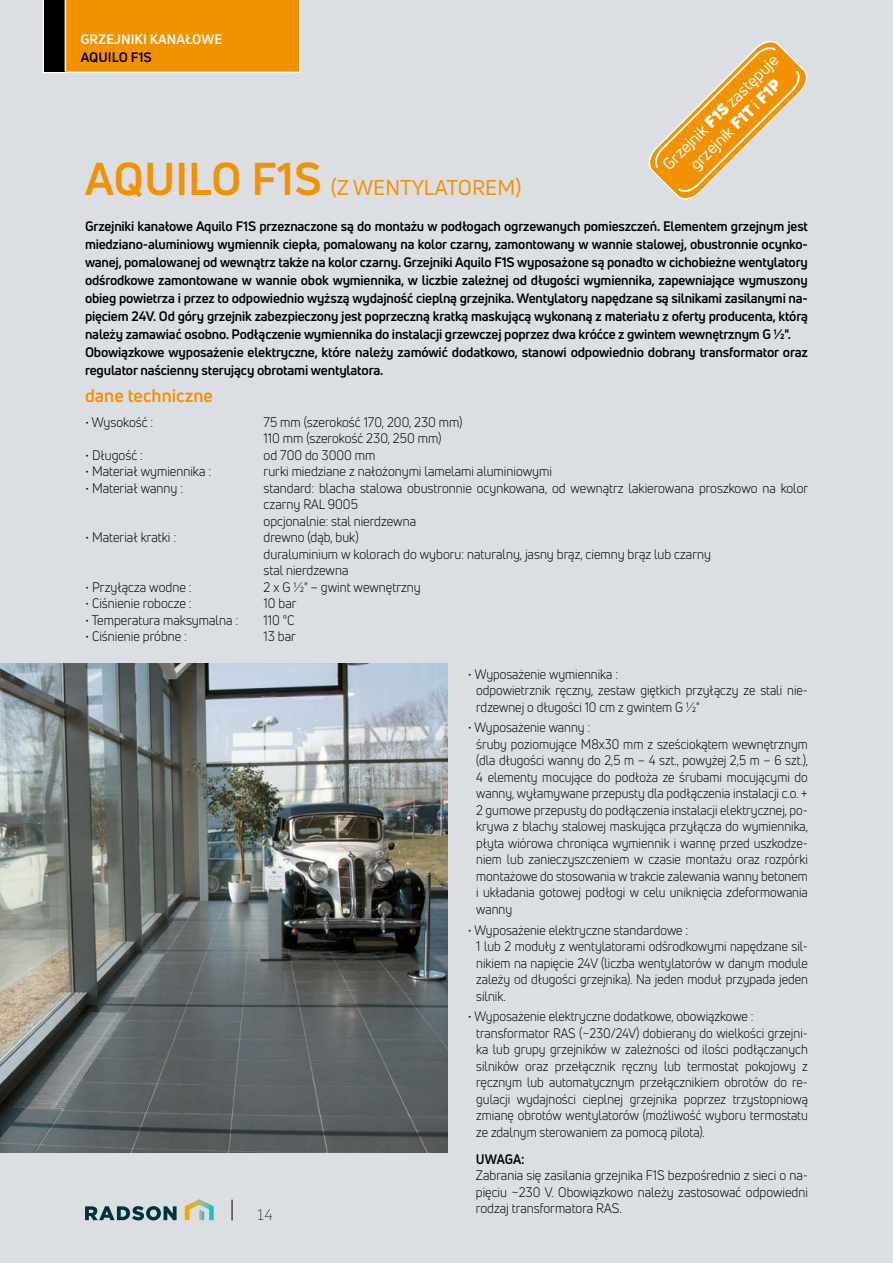
<style>
.page{position:relative;width:893px;height:1263px;background:#dbdfe3}
.page>*{position:absolute;margin:0;border:0;box-sizing:border-box;transform-origin:0 0}
.t1{font:21px "Uni Neue";color:#f39200}
.t2{font:700 18px "Uni Neue";color:#f39200}
.t3{font:16.05px/19.2px "Uni Neue";color:#fff;text-align:center}
.t4{font:300 15px "Uni Neue";color:#000}
.t5{font:13.5px/16.5px "Uni Neue";color:#000;scale:.92 1}
.t6{font:700 13.5px/18px "Uni Neue";letter-spacing:-.015em;color:#000}
.t7{font:13.5px/16.5px "Uni Neue";color:#000;scale:.94 1}
.t8{font:700 13.5px "Uni Neue";color:#fff}
.t9{font:700 13.5px "Uni Neue";letter-spacing:-.015em;color:#000;scale:.94 1}
.s1{font-weight:900}
.s2{font-weight:700;font-size:45px}
</style>
<div class="page">
<img style="left:0;top:663px;width:447px;height:489px">
<div style="left:42px;top:0;width:259px;height:73px;background:#f39200"></div>
<div style="left:44px;top:0;width:21px;height:72px;background:#000"></div>
<hr style="left:65px;top:0;width:1px;height:72px;background:#fff">
<svg style="left:649px;top:41px;width:158px;height:158px"></svg>
<svg style="left:185px;top:1199px;width:29px;height:21px"></svg>
<svg style="left:85px;top:1206px;width:92px;height:14px"></svg>
<svg style="left:232px;top:1199px;width:1px;height:21px"></svg>
<p class="t8" style="left:81px;top:31px;width:143px">GRZEJNIKI KANAŁOWE</p>
<p class="t6" style="left:81px;top:48px;width:73px">AQUILO F1S</p>
<p class="t3" style="left:658px;top:160px;width:157px;rotate:-45deg">Grzejnik <span class="s1">F1S</span> zastępuje grzejnik <span class="s1">F1T</span> i <span class="s1">F1P</span></p>
<h1 class="t1" style="left:85px;top:175px;width:438px"><span class="s2">AQUILO F1S</span> (Z WENTYLATOREM)</h1>
<p class="t6" style="left:85px;top:217px;width:724px">Grzejniki kanałowe Aquilo F1S przeznaczone są do montażu w podłogach ogrzewanych pomieszczeń. Elementem grzejnym jest miedziano-aluminiowy wymiennik ciepła, pomalowany na kolor czarny, zamontowany w wannie stalowej, obustronnie ocynko&shy;wanej, pomalowanej od wewnątrz także na kolor czarny. Grzejniki Aquilo F1S wyposażone są ponadto w cichobieżne wentylatory odśrodkowe zamontowane w wannie obok wymiennika, w liczbie zależnej od długości wymiennika, zapewniające wymuszony obieg powietrza i przez to odpowiednio wyższą wydajność cieplną grzejnika. Wentylatory napędzane są silnikami zasilanymi na&shy;pięciem 24V. Od góry grzejnik zabezpieczony jest poprzeczną kratką maskującą wykonaną z materiału z oferty producenta, którą należy zamawiać osobno. Podłączenie wymiennika do instalacji grzewczej poprzez dwa króćce z gwintem wewnętrznym G ½".<br>Obowiązkowe wyposażenie elektryczne, które należy zamówić dodatkowo, stanowi odpowiednio dobrany transformator oraz regulator naścienny sterujący obrotami wentylatora.</p>
<h2 class="t2" style="left:85px;top:384px;width:129px">dane techniczne</h2>
<p class="t7" style="left:85px;top:414px;width:74px">• Wysokość :</p>
<p class="t7" style="left:264px;top:414px;width:213px">75 mm (szerokość 170, 200, 230 mm)<br>110 mm (szerokość 230, 250 mm)</p>
<p class="t7" style="left:85px;top:447px;width:63px">• Długość :</p>
<p class="t7" style="left:264px;top:447px;width:120px">od 700 do 3000 mm</p>
<p class="t7" style="left:85px;top:463px;width:136px">• Materiał wymiennika :</p>
<p class="t7" style="left:264px;top:463px;width:308px">rurki miedziane z nałożonymi lamelami aluminiowymi</p>
<p class="t7" style="left:85px;top:480px;width:106px">• Materiał wanny :</p>
<p class="t7" style="left:264px;top:480px;width:581px">standard: blacha stalowa obustronnie ocynkowana, od wewnątrz lakierowana proszkowo na kolor czarny RAL 9005<br>opcjonalnie: stal nierdzewna</p>
<p class="t7" style="left:85px;top:529px;width:99px">• Materiał kratki :</p>
<p class="t7" style="left:264px;top:529px;width:477px">drewno (dąb, buk)<br>duraluminium w kolorach do wyboru: naturalny, jasny brąz, ciemny brąz lub czarny stal nierdzewna</p>
<p class="t7" style="left:85px;top:579px;width:115px">• Przyłącza wodne :</p>
<p class="t7" style="left:264px;top:579px;width:169px">2 x G ½" – gwint wewnętrzny</p>
<p class="t7" style="left:85px;top:595px;width:115px">• Ciśnienie robocze :</p>
<p class="t7" style="left:264px;top:595px;width:37px">10 bar</p>
<p class="t7" style="left:85px;top:612px;width:164px">• Temperatura maksymalna :</p>
<p class="t7" style="left:264px;top:612px;width:34px">110 °C</p>
<p class="t7" style="left:85px;top:628px;width:110px">• Ciśnienie próbne :</p>
<p class="t7" style="left:264px;top:628px;width:36px">13 bar</p>
<p class="t7" style="left:476px;top:665px;width:354px;text-indent:-9px">• Wyposażenie wymiennika :<br>odpowietrznik ręczny, zestaw giętkich przyłączy ze stali nie&shy;rdzewnej o długości 10 cm z gwintem G ½"</p>
<p class="t5" style="left:476px;top:719px;width:362px;text-indent:-9px">• Wyposażenie wanny :<br>śruby poziomujące M8x30 mm z sześciokątem wewnętrznym (dla długości wanny do 2,5 m – 4 szt., powyżej 2,5 m – 6 szt.), 4 elementy mocujące do podłoża ze śrubami mocującymi do wanny, wyłamywane przepusty dla podłączenia instalacji c.o. + 2 gumowe przepusty do podłączenia instalacji elektrycznej, po&shy;krywa z blachy stalowej maskująca przyłącza do wymiennika, płyta wiórowa chroniąca wymiennik i wannę przed uszkodze&shy;niem lub zanieczyszczeniem w czasie montażu oraz rozpórki montażowe do stosowania w trakcie zalewania wanny betonem i układania gotowej podłogi w celu uniknięcia zdeformowania wanny</p>
<p class="t5" style="left:476px;top:921px;width:362px;text-indent:-9px">• Wyposażenie elektryczne standardowe :<br>1 lub 2 moduły z wentylatorami odśrodkowymi napędzane sil&shy;nikiem na napięcie 24V (liczba wentylatorów w danym module zależy od długości grzejnika). Na jeden moduł przypada jeden silnik.</p>
<p class="t5" style="left:476px;top:1008px;width:362px;text-indent:-9px">• Wyposażenie elektryczne dodatkowe, obowiązkowe : transformator RAS (~230/24V) dobierany do wielkości grzejni&shy;ka lub grupy grzejników w zależności od ilości podłączanych silników oraz przełącznik ręczny lub termostat pokojowy z ręcznym lub automatycznym przełącznikiem obrotów do re&shy;gulacji wydajności cieplnej grzejnika poprzez trzystopniową zmianę obrotów wentylatorów (możliwość wyboru termostatu ze zdalnym sterowaniem za pomocą pilota).</p>
<p class="t4" style="left:256px;top:1206px;width:18px">14</p>
<p class="t9" style="left:476px;top:1150px;width:53px">UWAGA:</p>
<p class="t7" style="left:476px;top:1167px;width:355px;text-align:justify">Zabrania się zasilania grzejnika F1S bezpośrednio z sieci o na&shy;pięciu ~230 V. Obowiązkowo należy zastosować odpowiedni rodzaj transformatora RAS.</p>
</div>
